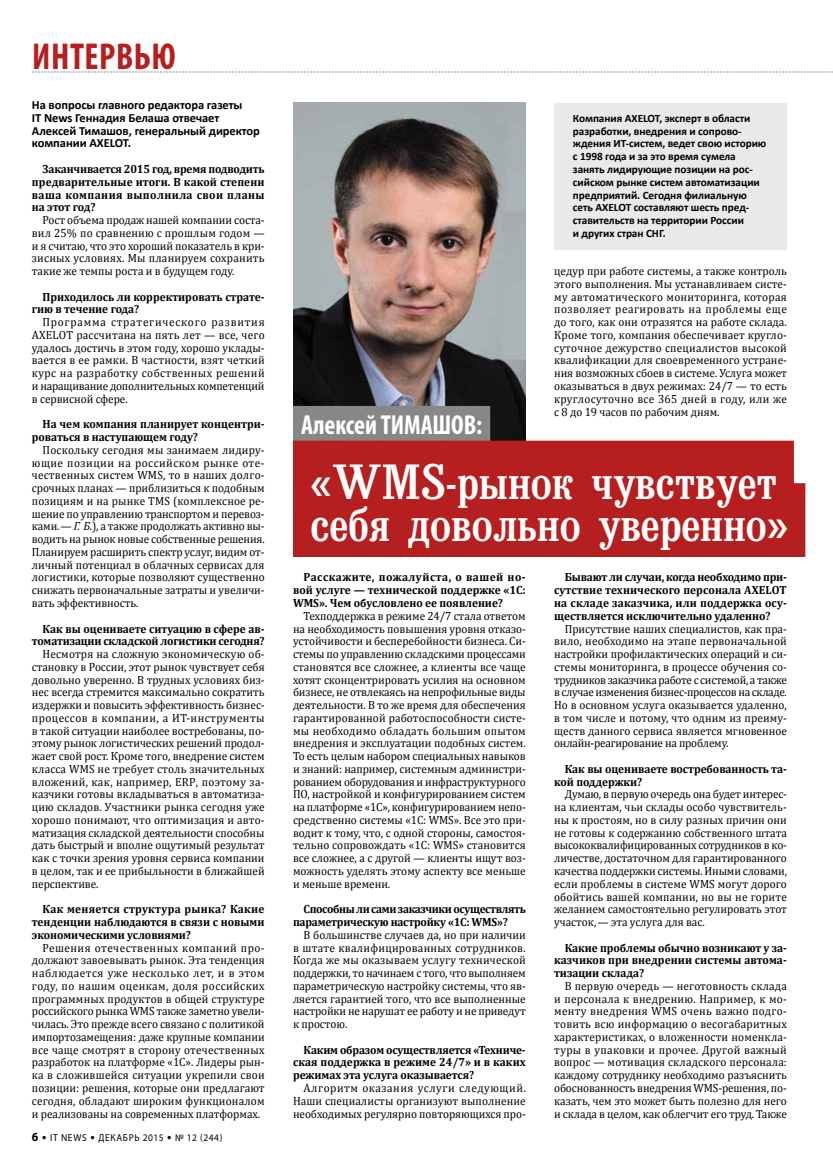
<style>
.page{position:relative;width:833px;height:1170px;background:#fff}
.page>*{position:absolute;margin:0;border:0;box-sizing:border-box;transform-origin:0 0}
.t1{font:48.75px/42.5px "Bruskovaya C";color:#fff}
.t2{font:700 condensed 37.62px "Myriad Pro";letter-spacing:.015em;color:#b51f1f;scale:.95 1}
.t3{font:700 condensed 27.5px "Myriad Pro";letter-spacing:-.005em;color:#fff;scale:.95 1}
.t4{font:700 12.5px/12.8px "Calibri";letter-spacing:-.005em;color:#000}
.t5{font:11.88px/12.8px "Cambria";letter-spacing:-.005em;color:#000;text-align:justify;scale:.95 1}
.t6{font:700 11.88px/12.8px "Cambria";letter-spacing:-.005em;color:#000;text-align:justify;scale:.95 1}
.t7{font:700 11.88px/12.8px "Cambria";letter-spacing:-.035em;color:#000;scale:.95 1}
.t8{font:700 11.25px/12.8px "Calibri";letter-spacing:-.005em;color:#000}
.t9{font:10px "Myriad Pro";letter-spacing:.07em;color:#000;scale:.95 1}
.s1{font-style:italic}
.s2{font-weight:700;font-size:12.5px}
.s3{font-family:"Franklin Gothic Book C"}
</style>
<div class="page">
<div style="left:554px;top:103px;width:233px;height:146px;background:#e9e9e9"></div>
<svg style="left:32px;top:72px;width:801px;height:1px"></svg>
<img style="left:293px;top:102px;width:233px;height:338px">
<div style="left:293px;top:406px;width:197px;height:35px;background:#878787"></div>
<div style="left:293px;top:440px;width:501px;height:74px;background:#b51f1f"></div>
<div style="left:293px;top:483px;width:512px;height:74px;background:#b51f1f"></div>
<h2 class="t2" style="left:32px;top:33px;width:152px">ИНТЕРВЬЮ</h2>
<p class="t4" style="left:32px;top:98px;width:230px">На вопросы главного редактора газеты<br>IT News Геннадия Белаша отвечает<br>Алексей Тимашов, генеральный директор компании AXELOT.</p>
<p class="t6" style="left:32px;top:162px;width:246px;text-indent:11px">Заканчивается 2015 год, время подводить предварительные итоги. В какой степени ваша компания выполнила свои планы на этот год?</p>
<p class="t5" style="left:32px;top:213px;width:246px;text-indent:11px">Рост объема продаж нашей компании соста&shy;вил 25% по сравнению с прошлым годом — и я считаю, что это хороший показатель в кри&shy;зисных условиях. Мы планируем сохранить такие же темпы роста и в будущем году.</p>
<p class="t6" style="left:32px;top:290px;width:246px;text-indent:11px">Приходилось ли корректировать страте&shy;гию в течение года?</p>
<p class="t5" style="left:32px;top:316px;width:246px;text-indent:11px">Программа стратегического развития AXELOT рассчитана на пять лет — все, чего удалось достичь в этом году, хорошо уклады&shy;вается в ее рамки. В частности, взят четкий курс на разработку собственных решений и наращивание дополнительных компетенций в сервисной сфере.</p>
<p class="t6" style="left:32px;top:417px;width:246px;text-indent:11px">На чем компания планирует концентри&shy;роваться в наступающем году?</p>
<p class="t5" style="left:32px;top:443px;width:247px;text-indent:11px">Поскольку сегодня мы занимаем лидиру&shy;ющие позиции на российском рынке оте&shy;чественных систем WMS, то в наших долго&shy;срочных планах — приблизиться к подобным позициям и на рынке TMS (комплексное ре&shy;шение по управлению транспортом и перевоз&shy;ками.— <span class="s1">Г. Б</span>.), а также продолжать активно вы&shy;водить на рынок новые собственные решения.<br>Планируем расширить спектр услуг, видим от&shy;личный потенциал в облачных сервисах для логистики, которые позволяют существенно снижать первоначальные затраты и увеличи&shy;вать эффективность.</p>
<p class="t6" style="left:32px;top:621px;width:246px;text-align:right">Как вы оцениваете ситуацию в сфере ав&shy;томатизации складской логистики сегодня?</p>
<p class="t5" style="left:32px;top:647px;width:246px;text-indent:11px">Несмотря на сложную экономическую об&shy;становку в России, этот рынок чувствует себя довольно уверенно. В трудных условиях биз&shy;нес всегда стремится максимально сократить издержки и повысить эффективность бизнес&shy;процессов в компании, а ИТ-инструменты в такой ситуации наиболее востребованы, по&shy;этому рынок логистических решений продол&shy;жает свой рост. Кроме того, внедрение систем класса WMS не требует столь значительных вложений, как, например, ERP, поэтому за&shy;казчики готовы вкладываться в автоматиза&shy;цию складов. Участники рынка сегодня уже хорошо понимают, что оптимизация и авто&shy;матизация складской деятельности способны дать быстрый и вполне ощутимый результат как с точки зрения уровня сервиса компании в целом, так и ее прибыльности в ближайшей перспективе.</p>
<p class="t6" style="left:32px;top:902px;width:246px;text-indent:11px">Как меняется структура рынка? Какие тенденции наблюдаются в связи с новыми экономическими условиями?</p>
<p class="t5" style="left:32px;top:941px;width:247px;text-indent:11px">Решения отечественных компаний про&shy;должают завоевывать рынок. Эта тенденция наблюдается уже несколько лет, и в этом году, по нашим оценкам, доля российских программных продуктов в общей структуре российского рынка WMS также заметно увели&shy;чилась. Это прежде всего связано с политикой импортозамещения: даже крупные компании все чаще смотрят в сторону отечественных разработок на платформе «1С». Лидеры рын&shy;ка в сложившейся ситуации укрепили свои позиции: решения, которые они предлагают сегодня, обладают широким функционалом и реализованы на современных платформах.</p>
<p class="t9" style="left:32px;top:1131px;width:202px"><span class="s2">6</span> <span class="s3">•</span> IT NEWS <span class="s3">•</span> ДЕКАБРЬ 2015 <span class="s3">•</span> № 12 (244)</p>
<h3 class="t3" style="left:301px;top:408px;width:192px">Алексей ТИМАШОВ:</h3>
<p class="t8" style="left:573px;top:111px;width:195px">Компания AXELOT, эксперт в области разработки, внедрения и сопрово&shy;ждения ИТ-систем, ведет свою историю с 1998 года и за это время сумела занять лидирующие позиции на рос&shy;сийском рынке систем автоматизации предприятий. Сегодня филиальную сеть AXELOT составляют шесть пред&shy;ставительств на территории России<br>и других стран СНГ.</p>
<p class="t5" style="left:554px;top:264px;width:246px">цедур при работе системы, а также контроль этого выполнения. Мы устанавливаем систе&shy;му автоматического мониторинга, которая позволяет реагировать на проблемы еще до того, как они отразятся на работе склада.<br>Кроме того, компания обеспечивает кругло&shy;суточное дежурство специалистов высокой квалификации для своевременного устране&shy;ния возможных сбоев в системе. Услуга может оказываться в двух режимах: 24/7 — то есть круглосуточно все 365 дней в году, или же с 8 до 19 часов по рабочим дням.</p>
<h1 class="t1" style="left:310px;top:461px;width:479px">«WMS-рынок чувствует себя довольно уверенно»</h1>
<p class="t6" style="left:293px;top:570px;width:246px;text-indent:11px">Расскажите, пожалуйста, о вашей но&shy;вой услуге — технической поддержке «1С:<br>WMS». Чем обусловлено ее появление?</p>
<p class="t5" style="left:293px;top:609px;width:246px;text-indent:11px">Техподдержка в режиме 24/7 стала ответом на необходимость повышения уровня отказо&shy;устойчивости и бесперебойности бизнеса. Си&shy;стемы по управлению складскими процессами становятся все сложнее, а клиенты все чаще хотят сконцентрировать усилия на основном бизнесе, не отвлекаясь на непрофильные виды деятельности. В то же время для обеспечения гарантированной работоспособности систе&shy;мы необходимо обладать большим опытом внедрения и эксплуатации подобных систем.<br>То есть целым набором специальных навыков и знаний: например, системным администри&shy;рованием оборудования и инфраструктурного ПО, настройкой и конфигурированием систем на платформе «1С», конфигурированием непо&shy;средственно системы «1С: WMS». Все это при&shy;водит к тому, что, с одной стороны, самостоя&shy;тельно сопровождать «1С: WMS» становится все сложнее, а с другой — клиенты ищут воз&shy;можность уделять этому аспекту все меньше и меньше времени.</p>
<p class="t7" style="left:293px;top:902px;width:246px;text-indent:11px">Способны ли сами заказчики осуществлять параметрическую настройку «1С: WMS»?</p>
<p class="t5" style="left:293px;top:928px;width:246px;text-indent:11px">В большинстве случаев да, но при наличии в штате квалифицированных сотрудников.<br>Когда же мы оказываем услугу технической поддержки, то начинаем с того, что выполняем параметрическую настройку системы, что яв&shy;ляется гарантией того, что все выполненные настройки не нарушат ее работу и не приведут к простою.</p>
<p class="t6" style="left:293px;top:1042px;width:246px;text-indent:11px">Каким образом осуществляется «Техниче&shy;ская поддержка в режиме 24/7» и в каких режимах эта услуга оказывается?</p>
<p class="t5" style="left:293px;top:1081px;width:246px;text-indent:11px">Алгоритм оказания услуги следующий.<br>Наши специалисты организуют выполнение необходимых регулярно повторяющихся про-</p>
<p class="t6" style="left:554px;top:570px;width:246px;text-indent:11px">Бывают ли случаи, когда необходимо при&shy;сутствие технического персонала AXELOT на складе заказчика, или поддержка осу&shy;ществляется исключительно удаленно?</p>
<p class="t5" style="left:554px;top:622px;width:246px;text-indent:11px">Присутствие наших специалистов, как пра&shy;вило, необходимо на этапе первоначальной настройки профилактических операций и си&shy;стемы мониторинга, в процессе обучения со&shy;трудников заказчика работе с системой, а также в случае изменения бизнес-процессов на складе.<br>Но в основном услуга оказывается удаленно, в том числе и потому, что одним из преиму&shy;ществ данного сервиса является мгновенное онлайн-реагирование на проблему.</p>
<p class="t6" style="left:554px;top:762px;width:246px;text-indent:11px">Как вы оцениваете востребованность та&shy;кой поддержки?</p>
<p class="t5" style="left:554px;top:787px;width:247px;text-indent:11px">Думаю, в первую очередь она будет интерес&shy;на клиентам, чьи склады особо чувствитель&shy;ны к простоям, но в силу разных причин они не готовы к содержанию собственного штата высококвалифицированных сотрудников в ко&shy;личестве, достаточном для гарантированного качества поддержки системы. Иными словами, если проблемы в системе WMS могут дорого обойтись вашей компании, но вы не горите желанием самостоятельно регулировать этот участок,— эта услуга для вас.</p>
<p class="t6" style="left:554px;top:940px;width:246px;text-indent:11px">Какие проблемы обычно возникают у за&shy;казчиков при внедрении системы автома&shy;тизации склада?</p>
<p class="t5" style="left:554px;top:979px;width:246px;text-indent:11px">В первую очередь — неготовность склада и персонала к внедрению. Например, к мо&shy;менту внедрения WMS очень важно подго&shy;товить всю информацию о весогабаритных характеристиках, о вложенности номенкла&shy;туры в упаковки и прочее. Другой важный вопрос — мотивация складского персонала: каждому сотруднику необходимо разъяснить обоснованность внедрения WMS-решения, по&shy;казать, чем это может быть полезно для него и склада в целом, как облегчит его труд. Также</p>
</div>
